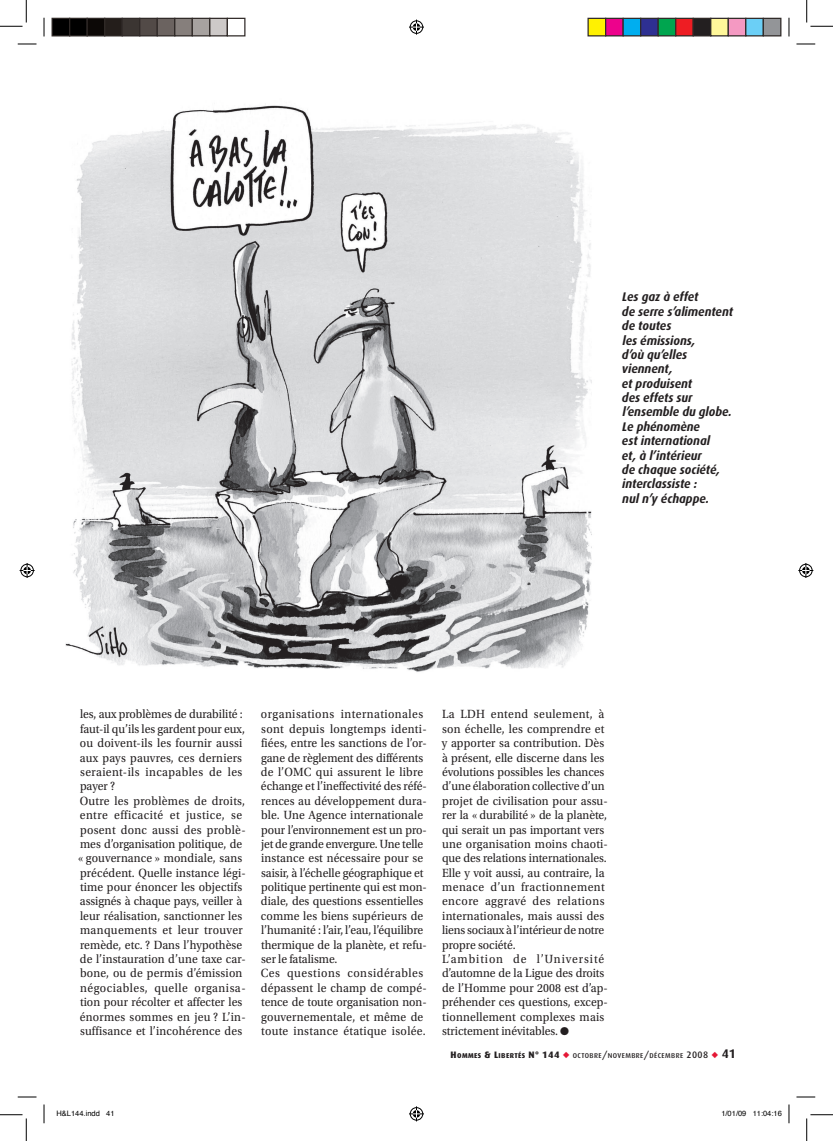
<style>
.page{position:relative;width:833px;height:1141px;background:#fff}
.page>*{position:absolute;margin:0;border:0;box-sizing:border-box;transform-origin:0 0}
.t1{font:12.5px/14.4px "Utopia Std";letter-spacing:.005em;color:#231f20;scale:.94 1}
.t2{font:italic 700 12.5px/14.4px "Dax";letter-spacing:-.005em;color:#231f20;scale:.94 1}
.t3{font:7.5px "Helvetica";color:#000}
.t4{font:500 7px "Dax";letter-spacing:.06em;color:#231f20}
.s1{font-weight:800;font-size:9.38px}
.s2{font-weight:800}
.s3{color:#e51836}
.s4{font-size:9.38px}
.s5{font-weight:700;font-size:12.5px}
</style>
<div class="page">
<img style="left:65px;top:105px;width:527px;height:567px">
<svg style="left:18px;top:43px;width:18px;height:2px"></svg>
<svg style="left:796px;top:43px;width:18px;height:2px"></svg>
<svg style="left:18px;top:1096px;width:18px;height:1px"></svg>
<svg style="left:796px;top:1096px;width:18px;height:1px"></svg>
<svg style="left:43px;top:18px;width:2px;height:18px"></svg>
<svg style="left:43px;top:1104px;width:2px;height:19px"></svg>
<svg style="left:788px;top:18px;width:1px;height:18px"></svg>
<svg style="left:788px;top:1104px;width:1px;height:19px"></svg>
<svg style="left:0;top:0;width:27px;height:27px"></svg>
<svg style="left:0;top:1114px;width:27px;height:26px"></svg>
<svg style="left:806px;top:0;width:26px;height:27px"></svg>
<svg style="left:806px;top:1114px;width:26px;height:26px"></svg>
<svg style="left:409px;top:20px;width:15px;height:15px"></svg>
<svg style="left:409px;top:1106px;width:15px;height:15px"></svg>
<svg style="left:20px;top:563px;width:15px;height:15px"></svg>
<svg style="left:798px;top:563px;width:14px;height:15px"></svg>
<div style="left:52px;top:18px;width:18px;height:18px;background:#000"></div>
<div style="left:51px;top:18px;width:19px;height:18px;border:1px solid #302a28"></div>
<div style="left:70px;top:18px;width:17px;height:18px;background:#000"></div>
<div style="left:69px;top:18px;width:19px;height:18px;border:1px solid #302a28"></div>
<div style="left:87px;top:18px;width:18px;height:18px;background:#0c0806"></div>
<div style="left:86px;top:18px;width:19px;height:18px;border:1px solid #302a28"></div>
<div style="left:105px;top:18px;width:17px;height:18px;background:#241e1b"></div>
<div style="left:104px;top:18px;width:19px;height:18px;border:1px solid #302a28"></div>
<div style="left:122px;top:18px;width:18px;height:18px;background:#3b3532"></div>
<div style="left:121px;top:18px;width:19px;height:18px;border:1px solid #302a28"></div>
<div style="left:140px;top:18px;width:17px;height:18px;background:#524a47"></div>
<div style="left:139px;top:18px;width:19px;height:18px;border:1px solid #302a28"></div>
<div style="left:157px;top:18px;width:18px;height:18px;background:#6b6360"></div>
<div style="left:156px;top:18px;width:19px;height:18px;border:1px solid #302a28"></div>
<div style="left:175px;top:18px;width:17px;height:18px;background:#867f7c"></div>
<div style="left:174px;top:18px;width:19px;height:18px;border:1px solid #302a28"></div>
<div style="left:192px;top:18px;width:18px;height:18px;background:#a7a2a0"></div>
<div style="left:191px;top:18px;width:19px;height:18px;border:1px solid #302a28"></div>
<div style="left:210px;top:18px;width:17px;height:18px;background:#cdc9c8"></div>
<div style="left:209px;top:18px;width:19px;height:18px;border:1px solid #302a28"></div>
<div style="left:226px;top:18px;width:19px;height:18px;border:1px solid #302a28"></div>
<div style="left:587px;top:18px;width:18px;height:18px;background:#fff101"></div>
<div style="left:587px;top:18px;width:19px;height:18px;border:1px solid #302a28"></div>
<div style="left:605px;top:18px;width:17px;height:18px;background:#ed028c"></div>
<div style="left:604px;top:18px;width:19px;height:18px;border:1px solid #302a28"></div>
<div style="left:622px;top:18px;width:18px;height:18px;background:#00aeef"></div>
<div style="left:622px;top:18px;width:19px;height:18px;border:1px solid #302a28"></div>
<div style="left:640px;top:18px;width:17px;height:18px;background:#2e3092"></div>
<div style="left:639px;top:18px;width:19px;height:18px;border:1px solid #302a28"></div>
<div style="left:657px;top:18px;width:18px;height:18px;background:#00a54f"></div>
<div style="left:657px;top:18px;width:19px;height:18px;border:1px solid #302a28"></div>
<div style="left:675px;top:18px;width:17px;height:18px;background:#ee1d23"></div>
<div style="left:674px;top:18px;width:19px;height:18px;border:1px solid #302a28"></div>
<div style="left:692px;top:18px;width:18px;height:18px;background:#231f20"></div>
<div style="left:692px;top:18px;width:19px;height:18px;border:1px solid #302a28"></div>
<div style="left:710px;top:18px;width:17px;height:18px;background:#fff79a"></div>
<div style="left:709px;top:18px;width:19px;height:18px;border:1px solid #302a28"></div>
<div style="left:727px;top:18px;width:18px;height:18px;background:#f499c2"></div>
<div style="left:727px;top:18px;width:19px;height:18px;border:1px solid #302a28"></div>
<div style="left:745px;top:18px;width:17px;height:18px;background:#6bcff6"></div>
<div style="left:744px;top:18px;width:19px;height:18px;border:1px solid #302a28"></div>
<div style="left:762px;top:18px;width:18px;height:18px;background:#939598"></div>
<div style="left:762px;top:18px;width:19px;height:18px;border:1px solid #302a28"></div>
<p class="t2" style="left:621px;top:290px;width:120px">Les gaz à effet<br>de serre s’alimentent de toutes<br>les émissions,<br>d’où qu’elles viennent,<br>et produisent<br>des effets sur l’ensemble du globe.<br>Le phénomène<br>est international<br>et, à l’intérieur<br>de chaque société, interclassiste :<br>nul n’y échappe.</p>
<p class="t1" style="left:78px;top:707px;width:179px">les, aux problèmes de durabilité : faut-il qu’ils les gardent pour eux, ou doivent-ils les fournir aussi aux pays pauvres, ces derniers seraient-ils incapables de les payer ?<br>Outre les problèmes de droits, entre efficacité et justice, se posent donc aussi des problè&shy;mes d’organisation politique, de « gouvernance » mondiale, sans précédent. Quelle instance légi&shy;time pour énoncer les objectifs assignés à chaque pays, veiller à leur réalisation, sanctionner les manquements et leur trouver remède, etc. ? Dans l’hypothèse de l’instauration d’une taxe car&shy;bone, ou de permis d’émission négociables, quelle organisa&shy;tion pour récolter et affecter les énormes sommes en jeu ? L’in&shy;suffisance et l’incohérence des</p>
<p class="t1" style="left:260px;top:707px;width:178px">organisations internationales sont depuis longtemps identi&shy;fiées, entre les sanctions de l’or&shy;gane de règlement des différents de l’OMC qui assurent le libre échange et l’ineffectivité des réfé&shy;rences au développement dura&shy;ble. Une Agence internationale pour l’environnement est un pro&shy;jet de grande envergure. Une telle instance est nécessaire pour se saisir, à l’échelle géographique et politique pertinente qui est mon&shy;diale, des questions essentielles comme les biens supérieurs de l’humanité : l’air, l’eau, l’équilibre thermique de la planète, et refu&shy;ser le fatalisme.<br>Ces questions considérables dépassent le champ de compé&shy;tence de toute organisation non&shy;gouvernementale, et même de toute instance étatique isolée.</p>
<p class="t1" style="left:441px;top:707px;width:178px">La LDH entend seulement, à son échelle, les comprendre et y apporter sa contribution. Dès à présent, elle discerne dans les évolutions possibles les chances d’une élaboration collective d’un projet de civilisation pour assu&shy;rer la « durabilité » de la planète, qui serait un pas important vers une organisation moins chaoti&shy;que des relations internationales.<br>Elle y voit aussi, au contraire, la menace d’un fractionnement encore aggravé des relations internationales, mais aussi des liens sociaux à l’intérieur de notre propre société.<br>L’ambition de l’Université d’automne de la Ligue des droits de l’Homme pour 2008 est d’ap&shy;préhender ces questions, excep&shy;tionnellement complexes mais strictement inévitables. ●</p>
<p class="t4" style="left:450px;top:1051px;width:286px"><span class="s1">H</span><span class="s2">OMMES</span> <span class="s1">&amp; L</span><span class="s2">IBERTÉS</span> <span class="s1">N° 144</span> <span class="s3">◆</span> OCTOBRE<span class="s4">/</span>NOVEMBRE<span class="s4">/</span>DÉCEMBRE <span class="s4">2008</span> <span class="s3">◆</span> <span class="s5">41</span></p>
<p class="t3" style="left:56px;top:1107px;width:59px">H&amp;L144.indd 41</p>
<p class="t3" style="left:721px;top:1107px;width:62px">1/01/09 11:04:16</p>
</div>
